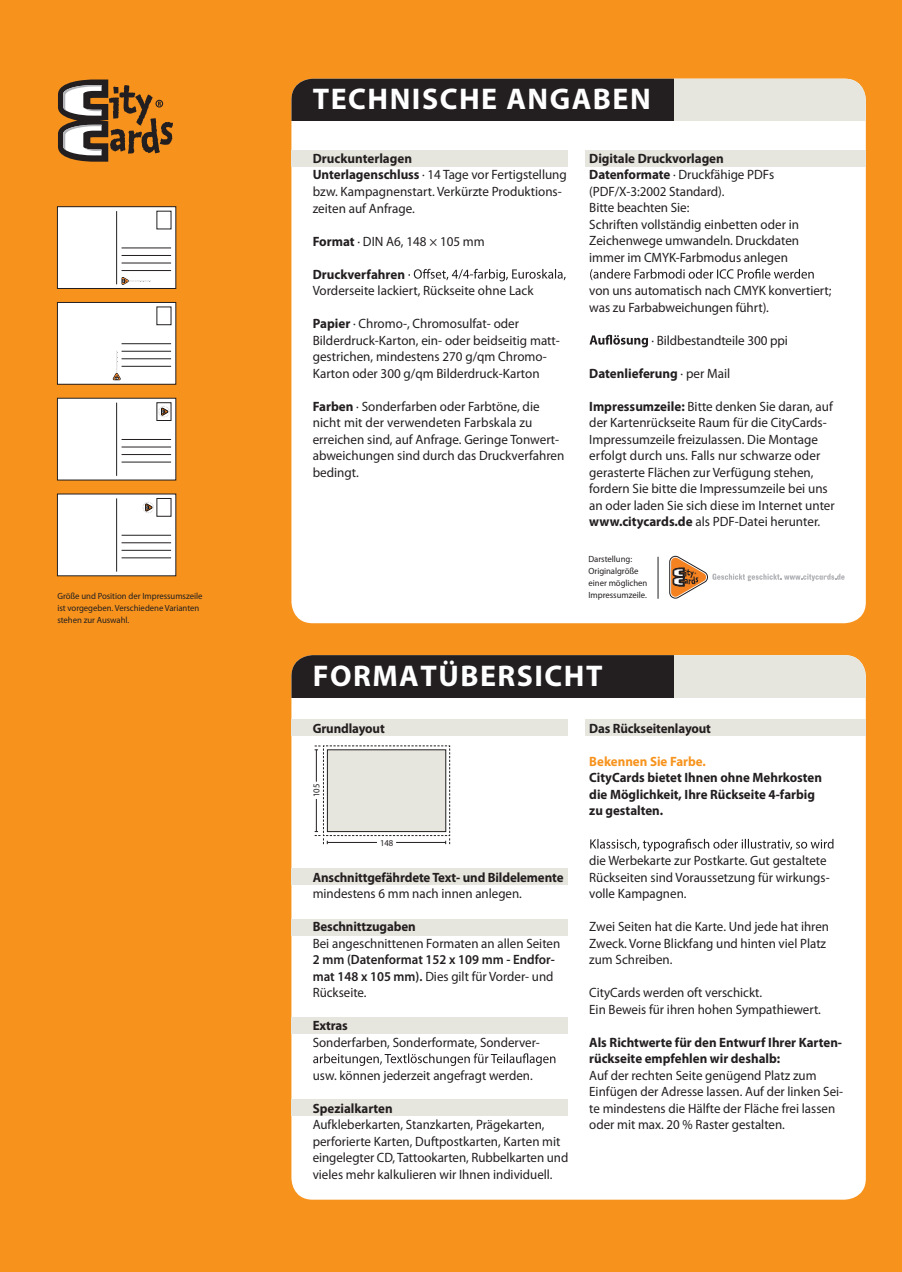
<style>
.page{position:relative;width:902px;height:1272px;background:#fff}
.page>*{position:absolute;margin:0;border:0;box-sizing:border-box;transform-origin:0 0}
.t1{font:700 30px "Myriad Pro";letter-spacing:.05em;color:#fff}
.t2{font:13.5px/16.5px "Myriad Pro";color:#231f20}
.t3{font:13.5px/16.5px "Myriad Pro";color:#231f20;scale:.96 1}
.t4{font:700 13.5px/16.5px "Myriad Pro";color:#231f20;scale:.96 1}
.t5{font:600 13.5px/16.5px "Myriad Pro";color:#231f20;text-align:justify;scale:.96 1}
.t6{font:700 13.5px "Myriad Pro";color:#231f20}
.t7{font:700 13.5px "Myriad Pro";color:#f7931d;scale:.96 1}
.t8{font:9px/12px "Myriad Pro";letter-spacing:-.005em;color:#231f20}
.s1{font-weight:700}
.s2{font-weight:400}
</style>
<div class="page">
<div style="left:0;top:0;width:901px;height:1271px;background:#f7931d"></div>
<div style="left:291px;top:79px;width:574px;height:544px;background:#fff;border-radius:21px"></div>
<div style="left:291px;top:79px;width:383px;height:42px;background:#231f20"></div>
<div style="left:674px;top:79px;width:191px;height:42px;background:#e7e6de"></div>
<div style="left:291px;top:150px;width:277px;height:17px;background:#e7e6de"></div>
<div style="left:585px;top:150px;width:280px;height:17px;background:#e7e6de"></div>
<svg style="left:408px;top:269px;width:157px;height:12px"></svg>
<svg style="left:590px;top:269px;width:223px;height:11px"></svg>
<svg style="left:589px;top:335px;width:59px;height:12px"></svg>
<svg style="left:669px;top:556px;width:175px;height:42px"></svg>
<hr style="left:657px;top:556px;width:1px;height:42px;background:#231f20">
<div style="left:57px;top:398px;width:119px;height:82px;background:#fff"></div>
<div style="left:57px;top:398px;width:119px;height:82px;border:1px solid #231f20"></div>
<hr style="left:116px;top:402px;width:1px;height:74px;background:#231f20">
<div style="left:156px;top:402px;width:15px;height:19px;border:1px solid #231f20"></div>
<hr style="left:121px;top:439px;width:50px;height:1px;background:#231f20">
<hr style="left:121px;top:446px;width:50px;height:1px;background:#231f20">
<hr style="left:121px;top:454px;width:50px;height:1px;background:#231f20">
<hr style="left:121px;top:461px;width:50px;height:1px;background:#231f20">
<svg style="left:158px;top:406px;width:12px;height:12px"></svg>
<div style="left:57px;top:494px;width:119px;height:82px;background:#fff"></div>
<hr style="left:116px;top:498px;width:1px;height:73px;background:#231f20">
<hr style="left:121px;top:535px;width:50px;height:1px;background:#231f20">
<hr style="left:121px;top:542px;width:50px;height:1px;background:#231f20">
<hr style="left:121px;top:550px;width:50px;height:1px;background:#231f20">
<hr style="left:121px;top:557px;width:50px;height:1px;background:#231f20">
<svg style="left:142px;top:502px;width:12px;height:11px"></svg>
<div style="left:57px;top:207px;width:119px;height:81px;background:#fff"></div>
<div style="left:57px;top:206px;width:119px;height:83px;border:1px solid #231f20"></div>
<hr style="left:116px;top:211px;width:1px;height:73px;background:#231f20">
<hr style="left:121px;top:247px;width:50px;height:1px;background:#231f20">
<hr style="left:121px;top:255px;width:50px;height:1px;background:#231f20">
<hr style="left:121px;top:262px;width:50px;height:1px;background:#231f20">
<hr style="left:121px;top:270px;width:50px;height:1px;background:#231f20">
<svg style="left:122px;top:277px;width:29px;height:7px"></svg>
<div style="left:57px;top:302px;width:119px;height:82px;background:#fff"></div>
<div style="left:57px;top:302px;width:119px;height:82px;border:1px solid #231f20"></div>
<hr style="left:121px;top:343px;width:50px;height:1px;background:#231f20">
<hr style="left:121px;top:351px;width:50px;height:1px;background:#231f20">
<hr style="left:121px;top:358px;width:50px;height:1px;background:#231f20">
<hr style="left:121px;top:366px;width:50px;height:1px;background:#231f20">
<svg style="left:113px;top:351px;width:7px;height:29px"></svg>
<div style="left:291px;top:655px;width:574px;height:544px;background:#fff;border-radius:21px"></div>
<div style="left:291px;top:655px;width:383px;height:42px;background:#231f20"></div>
<div style="left:674px;top:655px;width:191px;height:42px;background:#e7e6de"></div>
<div style="left:291px;top:719px;width:277px;height:17px;background:#e7e6de"></div>
<div style="left:585px;top:719px;width:280px;height:17px;background:#e7e6de"></div>
<svg style="left:314px;top:745px;width:136px;height:99px"></svg>
<div style="left:291px;top:868px;width:277px;height:16px;background:#e7e6de"></div>
<div style="left:291px;top:918px;width:277px;height:17px;background:#e7e6de"></div>
<div style="left:291px;top:1016px;width:277px;height:17px;background:#e7e6de"></div>
<div style="left:291px;top:1099px;width:277px;height:16px;background:#e7e6de"></div>
<svg style="left:313px;top:1053px;width:242px;height:12px"></svg>
<svg style="left:590px;top:838px;width:243px;height:13px"></svg>
<svg style="left:58px;top:79px;width:115px;height:83px"></svg>
<h1 class="t1" style="left:313px;top:79px;width:339px">TECHNISCHE ANGABEN</h1>
<p class="t2" style="left:313px;top:150px;width:255px"><span class="s1">Druckunterlagen<br>Unterlagenschluss</span> · 14 Tage vor Fertigstellung bzw. Kampagnenstart. Verkürzte Produktions&shy;zeiten auf Anfrage.</p>
<p class="t2" style="left:313px;top:232px;width:173px"><span class="s1">Format</span> · DIN A6, 148 × 105 mm</p>
<p class="t6" style="left:313px;top:265px;width:94px">Druckverfahren</p>
<p class="t2" style="left:313px;top:282px;width:222px">Vorderseite lackiert, Rückseite ohne Lack</p>
<p class="t2" style="left:313px;top:315px;width:248px"><span class="s1">Papier</span> · Chromo-, Chromosulfat- oder Bilderdruck-Karton, ein- oder beidseitig matt&shy;gestrichen, mindestens 270 g/qm Chromo-Karton oder 300 g/qm Bilderdruck-Karton</p>
<p class="t2" style="left:313px;top:397px;width:253px"><span class="s1">Farben</span> · Sonderfarben oder Farbtöne, die nicht mit der verwendeten Farbskala zu erreichen sind, auf Anfrage. Geringe Tonwert&shy;abweichungen sind durch das Druckverfahren bedingt.</p>
<p class="t2" style="left:589px;top:150px;width:211px"><span class="s1">Digitale Druckvorlagen<br>Datenformate</span> · Druckfähige PDFs (PDF/X-3:2002 Standard).<br>Bitte beachten Sie:<br>Schriften vollständig einbetten oder in<br>Zeichenwege umwandeln. Druckdaten immer im CMYK-Farbmodus anlegen</p>
<p class="t2" style="left:589px;top:282px;width:243px">von uns automatisch nach CMYK konvertiert; was zu Farbabweichungen führt).</p>
<p class="t2" style="left:651px;top:331px;width:138px">· Bildbestandteile 300 ppi</p>
<p class="t6" style="left:589px;top:364px;width:142px">Datenlieferung <span class="s2">· per Mail</span></p>
<p class="t2" style="left:589px;top:397px;width:247px"><span class="s1">Impressumzeile:</span> Bitte denken Sie daran, auf der Kartenrückseite Raum für die CityCards-Impressumzeile freizulassen. Die Montage erfolgt durch uns. Falls nur schwarze oder gerasterte Flächen zur Verfügung stehen, fordern Sie bitte die Impressumzeile bei uns an oder laden Sie sich diese im Internet unter <span class="s1">www.citycards.de</span> als PDF-Datei herunter.</p>
<p class="t8" style="left:588px;top:552px;width:60px">Darstellung:<br>Originalgröße einer möglichen</p>
<p class="t8" style="left:57px;top:590px;width:146px">Größe und Position der Impressumszeile</p>
<p class="t8" style="left:588px;top:588px;width:60px">Impressumzeile.</p>
<p class="t8" style="left:57px;top:602px;width:143px">ist vorgegeben. Verschiedene Varianten stehen zur Auswahl.</p>
<h1 class="t1" style="left:313px;top:655px;width:291px">FORMATÜBERSICHT</h1>
<p class="t4" style="left:313px;top:719px;width:77px">Grundlayout</p>
<p class="t8" style="left:310px;top:797px;width:15px;rotate:-90deg">105</p>
<p class="t8" style="left:380px;top:836px;width:15px">148</p>
<p class="t4" style="left:313px;top:868px;width:263px">Anschnittgefährdete Text- und Bildelemente</p>
<p class="t3" style="left:313px;top:885px;width:219px">mindestens 6 mm nach innen anlegen.</p>
<p class="t4" style="left:313px;top:917px;width:109px">Beschnittzugaben</p>
<p class="t3" style="left:313px;top:934px;width:259px">Bei angeschnittenen Formaten an allen Seiten</p>
<p class="t5" style="left:313px;top:950px;width:253px">2 mm (Datenformat 152 x 109 mm - Endfor&shy;mat 148 x 105 mm). <span class="s2">Dies gilt für Vorder- und Rückseite.</span></p>
<p class="t4" style="left:313px;top:1016px;width:38px">Extras</p>
<p class="t3" style="left:313px;top:1033px;width:238px">Sonderfarben, Sonderformate, Sonderver-</p>
<p class="t3" style="left:313px;top:1066px;width:231px">usw. können jederzeit angefragt werden.</p>
<p class="t4" style="left:313px;top:1099px;width:85px">Spezialkarten</p>
<p class="t3" style="left:313px;top:1116px;width:268px">Aufkleberkarten, Stanzkarten, Prägekarten, perforierte Karten, Duftpostkarten, Karten mit eingelegter CD, Tattookarten, Rubbelkarten und vieles mehr kalkulieren wir Ihnen individuell.</p>
<p class="t4" style="left:589px;top:719px;width:128px">Das Rückseitenlayout</p>
<p class="t7" style="left:589px;top:752px;width:123px">Bekennen Sie Farbe.</p>
<p class="t4" style="left:589px;top:769px;width:244px">CityCards bietet Ihnen ohne Mehrkosten die Möglichkeit, Ihre Rückseite 4-farbig zu gestalten.</p>
<p class="t3" style="left:589px;top:852px;width:252px">die Werbekarte zur Postkarte. Gut gestaltete<br>Rückseiten sind Voraussetzung für wirkungs&shy;volle Kampagnen.</p>
<p class="t3" style="left:589px;top:918px;width:251px">Zwei Seiten hat die Karte. Und jede hat ihren<br>Zweck. Vorne Blickfang und hinten viel Platz zum Schreiben.</p>
<p class="t3" style="left:589px;top:984px;width:243px">CityCards werden oft verschickt.<br>Ein Beweis für ihren hohen Sympathiewert.</p>
<p class="t4" style="left:589px;top:1033px;width:265px">Als Richtwerte für den Entwurf Ihrer Karten&shy;rückseite empfehlen wir deshalb:</p>
<p class="t3" style="left:589px;top:1066px;width:266px">Auf der rechten Seite genügend Platz zum Einfügen der Adresse lassen. Auf der linken Sei&shy;te mindestens die Hälfte der Fläche frei lassen oder mit max. 20 % Raster gestalten.</p>
</div>
